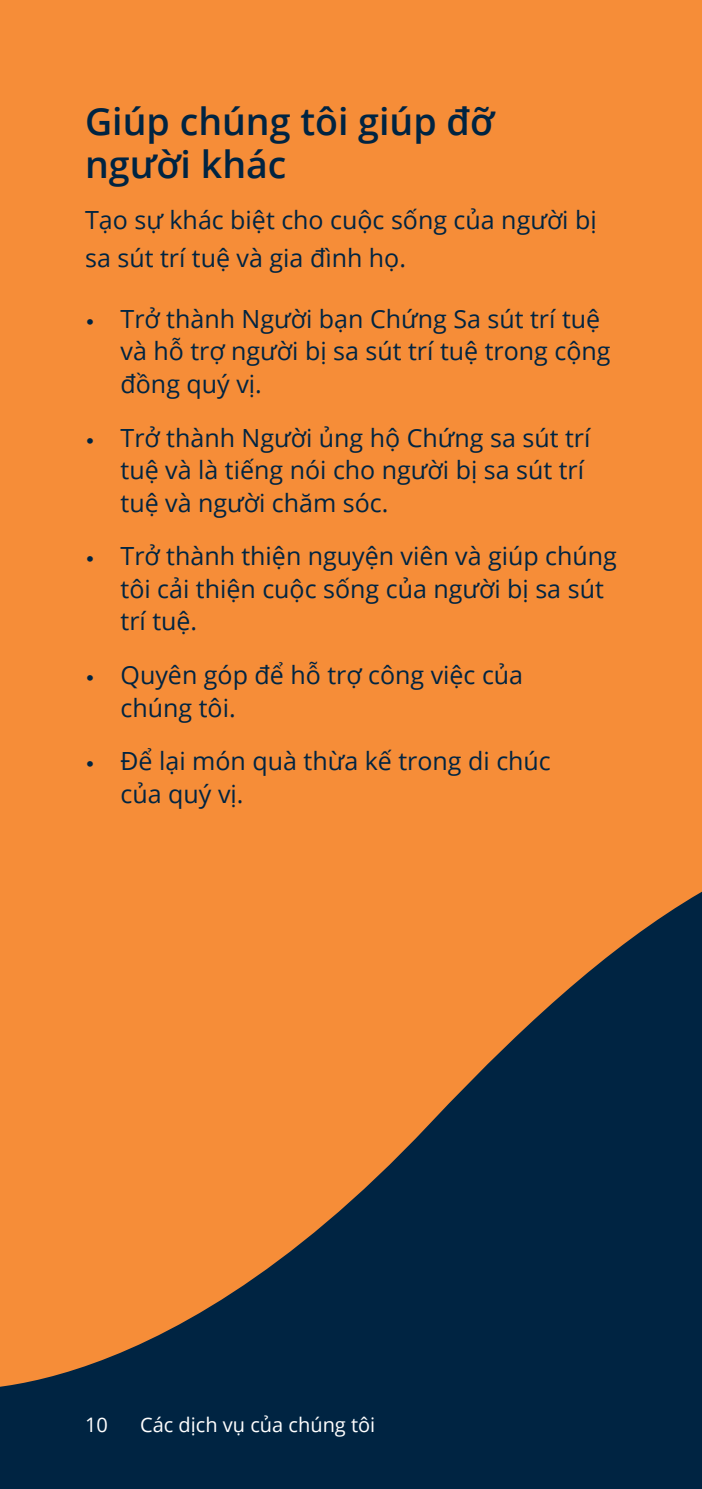
<style>
.page{position:relative;width:702px;height:1489px;background:#fff}
.page>*{position:absolute;margin:0;border:0;box-sizing:border-box;transform-origin:0 0}
.H2A_inline_main{font:600 37.5px/42.5px "Open Sans";color:#002442}
.BODY{font:25px/32.5px "Open Sans";color:#002442}
.t1{font:20px "Open Sans";color:#fff}
.s1{font-family:"Filson Pro"}
</style>
<div class="page">
<div style="left:0;top:0;width:702px;height:1488px;background:#f68d38"></div>
<hr style="left:701px;top:0;width:1px;height:953px;background:#f2f3f4">
<svg style="left:0;top:811px;width:702px;height:677px"></svg>
<h2 class="H2A_inline_main" style="left:85px;top:99px;width:411px">Giúp chúng tôi giúp đỡ người khác</h2>
<p class="BODY" style="left:85px;top:201px;width:513px;line-height:37.5px">Tạo sự khác biệt cho cuộc sống của người bị sa sút trí tuệ và gia đình họ.</p>
<p class="BODY" style="left:120px;top:302px;width:491px;text-indent:-35px"><span class="s1">•</span> Trở thành Người bạn Chứng Sa sút trí tuệ và hỗ trợ người bị sa sút trí tuệ trong cộng đồng quý vị.</p>
<p class="BODY" style="left:120px;top:420px;width:471px;text-indent:-35px"><span class="s1">•</span> Trở thành Người ủng hộ Chứng sa sút trí tuệ và là tiếng nói cho người bị sa sút trí tuệ và người chăm sóc.</p>
<p class="BODY" style="left:120px;top:539px;width:498px;text-indent:-35px"><span class="s1">•</span> Trở thành thiện nguyện viên và giúp chúng tôi cải thiện cuộc sống của người bị sa sút trí tuệ.</p>
<p class="BODY" style="left:120px;top:658px;width:404px;text-indent:-35px"><span class="s1">•</span> Quyên góp để hỗ trợ công việc của chúng tôi.</p>
<p class="BODY" style="left:120px;top:744px;width:432px;text-indent:-35px"><span class="s1">•</span> Để lại món quà thừa kế trong di chúc của quý vị.</p>
<p class="t1" style="left:85px;top:1410px;width:24px">10</p>
<p class="t1" style="left:140px;top:1410px;width:237px">Các dịch vụ của chúng tôi</p>
</div>
